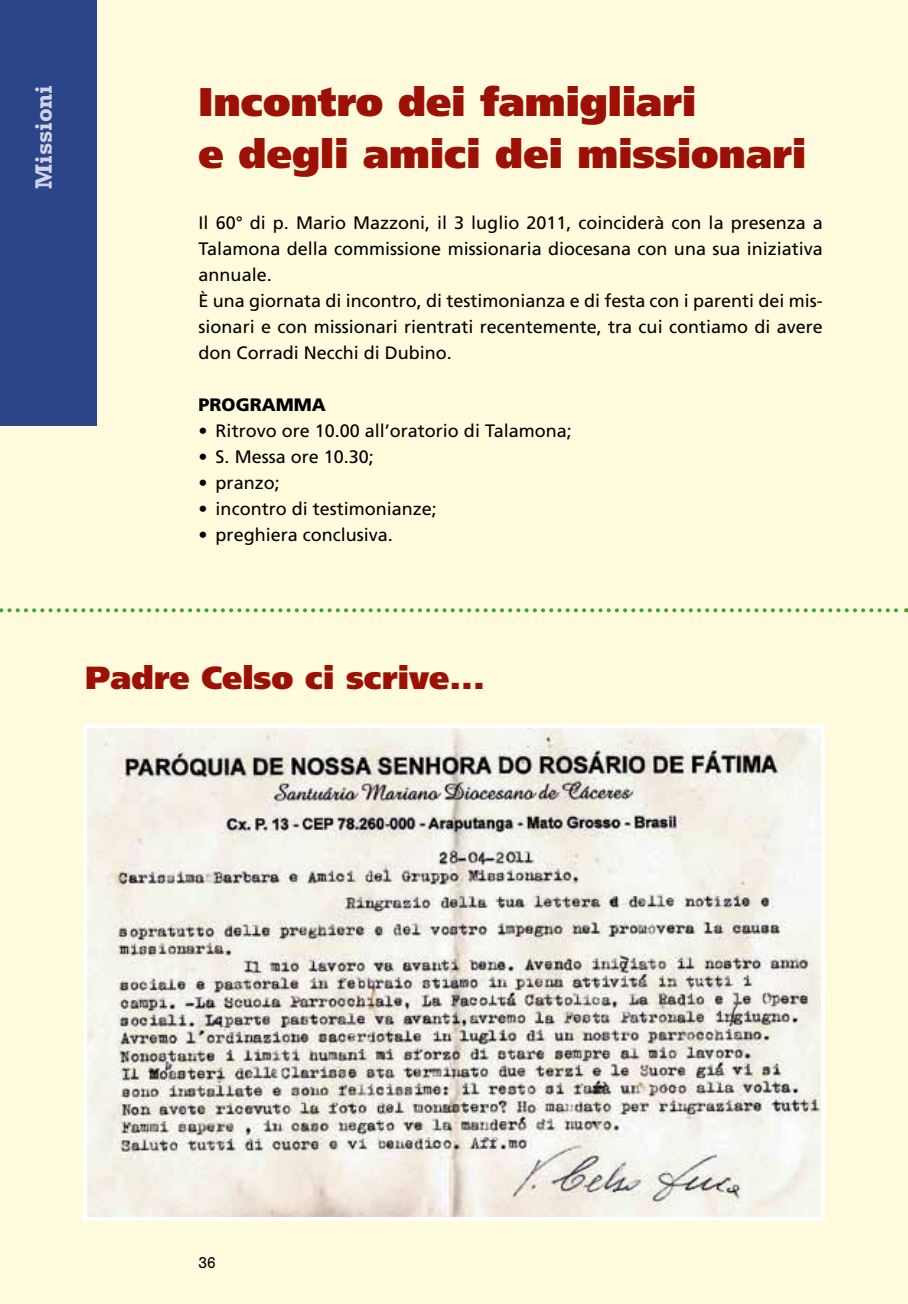
<style>
.page{position:relative;width:908px;height:1304px;background:#fff}
.page>*{position:absolute;margin:0;border:0;box-sizing:border-box;transform-origin:0 0}
.t1{font:900 40px/52px "Frutiger";color:#9c1006}
.t2{font:900 32px "Frutiger";color:#9c1006}
.t3{font:700 24px "Rockwell";color:#d1d3e8}
.t4{font:18px/26px "Frutiger";color:#000}
.t5{font:900 18px "Frutiger";color:#000}
.t6{font:16px "Rockwell";color:#000}
</style>
<div class="page">
<div style="left:0;top:0;width:907px;height:1304px;background:#fffbdc"></div>
<img style="left:88px;top:729px;width:731px;height:487px">
<div style="left:83px;top:724px;width:741px;height:497px;border:4px solid #fff"></div>
<svg style="left:0;top:608px;width:906px;height:4px"></svg>
<div style="left:0;top:0;width:96px;height:425px;background:#2a4689"></div>
<h3 class="t3" style="left:30px;top:189px;width:105px;rotate:-90deg">Missioni</h3>
<h1 class="t1" style="left:198px;top:75px;width:608px">Incontro dei famigliari<br>e degli amici dei missionari</h1>
<p class="t4" style="left:198px;top:210px;width:625px">I l 60° di p. Mario Mazzoni, il 3 luglio 2011, coinciderà con la presenza a Talamona della commissione missionaria diocesana con una sua iniziativa annuale.<br>È una giornata di incontro, di testimonianza e di festa con i parenti dei mis&shy;sionari e con missionari rientrati recentemente, tra cui contiamo di avere don Corradi Necchi di Dubino.</p>
<p class="t5" style="left:198px;top:394px;width:129px">PROGRAMMA</p>
<p class="t4" style="left:198px;top:418px;width:374px">• Ritrovo ore 10.00 all’oratorio di Talamona;</p>
<p class="t4" style="left:198px;top:444px;width:177px">• S. Messa ore 10.30;</p>
<p class="t4" style="left:198px;top:470px;width:83px">• pranzo;</p>
<p class="t4" style="left:198px;top:496px;width:240px">• incontro di testimonianze;</p>
<p class="t4" style="left:198px;top:522px;width:196px">• preghiera conclusiva.</p>
<h2 class="t2" style="left:85px;top:658px;width:401px">Padre Celso ci scrive...</h2>
<p class="t6" style="left:198px;top:1253px;width:19px">36</p>
</div>
